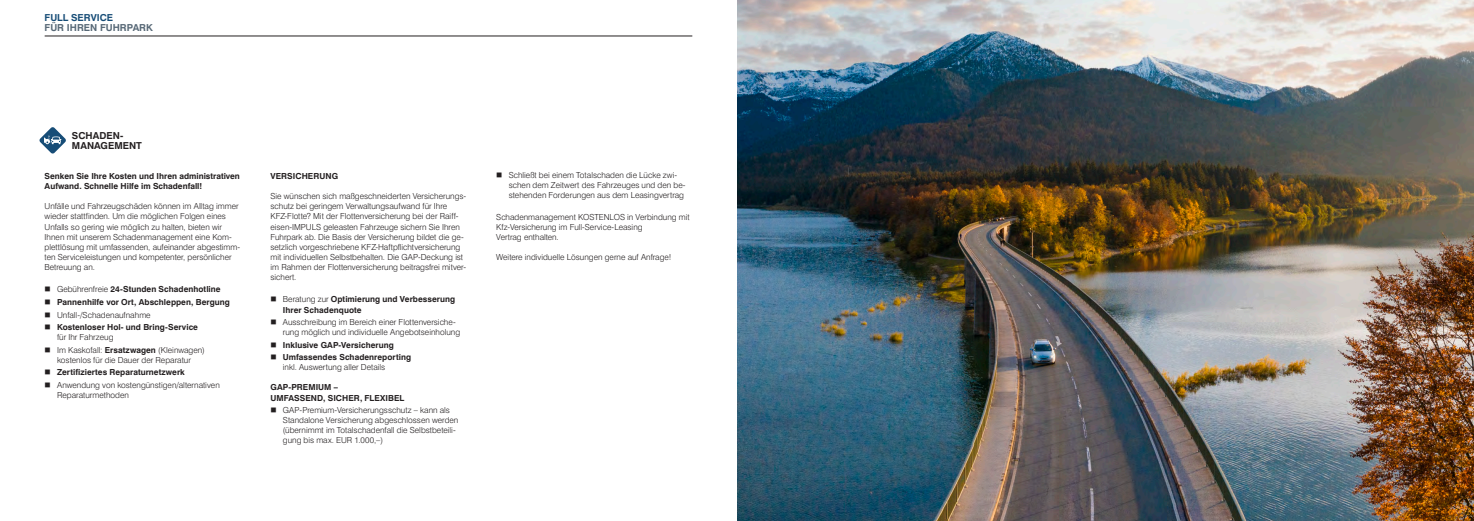
<style>
.page{position:relative;width:1474px;height:521px;background:#fff}
.page>*{position:absolute;margin:0;border:0;box-sizing:border-box;transform-origin:0 0}
.t1{font:700 9.62px/9.6px "Swiss 721 BT";color:#231f20}
.t2{font:700 9.62px "Swiss 721 BT";color:#576876}
.t3{font:700 9.62px "Swiss 721 BT";color:#174d77}
.t4{font:300 8.31px/10.1px "Swiss 721 BT";color:#231f20}
.t5{font:700 8.31px/10.1px "Swiss 721 BT";letter-spacing:.005em;color:#231f20}
.s1{font-weight:300}
.s2{font-weight:700}
</style>
<div class="page">
<svg style="left:39px;top:127px;width:27px;height:27px"></svg>
<hr style="left:45px;top:36px;width:647px;height:1px;background:#231f20">
<img style="left:737px;top:0;width:736px;height:521px">
<p class="t3" style="left:45px;top:12px;width:70px">FULL SERVICE</p>
<p class="t2" style="left:45px;top:22px;width:110px">FÜR IHREN FUHRPARK</p>
<p class="t1" style="left:72px;top:131px;width:71px">SCHADEN-<br>MANAGEMENT</p>
<p class="t5" style="left:45px;top:171px;width:197px">Senken Sie Ihre Kosten und Ihren administrativen<br>Aufwand. Schnelle Hilfe im Schadenfall!</p>
<p class="t4" style="left:45px;top:201px;width:197px">Unfälle und Fahrzeugschäden können im Alltag immer wieder stattfinden. Um die möglichen Folgen eines Unfalls so gering wie möglich zu halten, bieten wir Ihnen mit unserem Schadenmanagement eine Kom&shy;plettlösung mit umfassenden, aufeinander abgestimm&shy;ten Serviceleistungen und kompetenter, persönlicher Betreuung an.</p>
<p class="t5" style="left:57px;top:283px;width:174px;line-height:12.5px"><span class="s1">Gebührenfreie</span> 24-Stunden Schadenhotline<br>Pannenhilfe vor Ort, Abschleppen, Bergung</p>
<p class="t4" style="left:57px;top:309px;width:95px">Unfall-/Schadenaufnahme</p>
<p class="t5" style="left:57px;top:322px;width:142px">Kostenloser Hol- und Bring-Service</p>
<p class="t4" style="left:57px;top:331px;width:149px;line-height:12.5px">für Ihr Fahrzeug<br>Im Kaskofall: <span class="s2">Ersatzwagen</span> (Kleinwagen)</p>
<p class="t4" style="left:57px;top:355px;width:135px">kostenlos für die Dauer der Reparatur</p>
<p class="t5" style="left:57px;top:367px;width:129px">Zertifiziertes Reparaturnetzwerk</p>
<p class="t4" style="left:57px;top:380px;width:164px">Anwendung von kostengünstigen/alternativen<br>Reparaturmethoden</p>
<p class="t5" style="left:270px;top:171px;width:69px">VERSICHERUNG</p>
<p class="t4" style="left:270px;top:191px;width:197px">Sie wünschen sich maßgeschneiderten Versicherungs&shy;schutz bei geringem Verwaltungsaufwand für Ihre KFZ-Flotte? Mit der Flottenversicherung bei der Raiff&shy;eisen-IMPULS geleasten Fahrzeuge sichern Sie Ihren Fuhrpark ab. Die Basis der Versicherung bildet die ge&shy;setzlich vorgeschriebene KFZ-Haftpflichtversicherung mit individuellen Selbstbehalten. Die GAP-Deckung ist im Rahmen der Flottenversicherung beitragsfrei mitver&shy;sichert.</p>
<p class="t5" style="left:283px;top:294px;width:174px"><span class="s1">Beratung zur</span> Optimierung und Verbesserung<br>Ihrer Schadenquote</p>
<p class="t4" style="left:283px;top:317px;width:179px">Ausschreibung im Bereich einer Flottenversiche&shy;rung möglich und individuelle Angebotseinholung</p>
<p class="t5" style="left:283px;top:338px;width:130px;line-height:12.5px">Inklusive GAP-Versicherung<br>Umfassendes Schadenreporting</p>
<p class="t4" style="left:283px;top:362px;width:104px">inkl. Auswertung aller Details</p>
<p class="t5" style="left:270px;top:382px;width:135px">GAP-PREMIUM –<br>UMFASSEND, SICHER, FLEXIBEL</p>
<p class="t4" style="left:283px;top:405px;width:177px">GAP-Premium-Versicherungsschutz – kann als Standalone Versicherung abgeschlossen werden (übernimmt im Totalschadenfall die Selbstbeteili&shy;gung bis max. EUR 1.000,–)</p>
<p class="t4" style="left:508px;top:170px;width:178px">Schließt bei einem Totalschaden die Lücke zwi&shy;schen dem Zeitwert des Fahrzeuges und den be&shy;stehenden Forderungen aus dem Leasingvertrag</p>
<p class="t4" style="left:496px;top:211px;width:195px">Schadenmanagement KOSTENLOS in Verbindung mit<br>Kfz-Versicherung im Full-Service-Leasing<br>Vertrag enthalten.</p>
<p class="t4" style="left:496px;top:252px;width:176px">Weitere individuelle Lösungen gerne auf Anfrage!</p>
</div>
